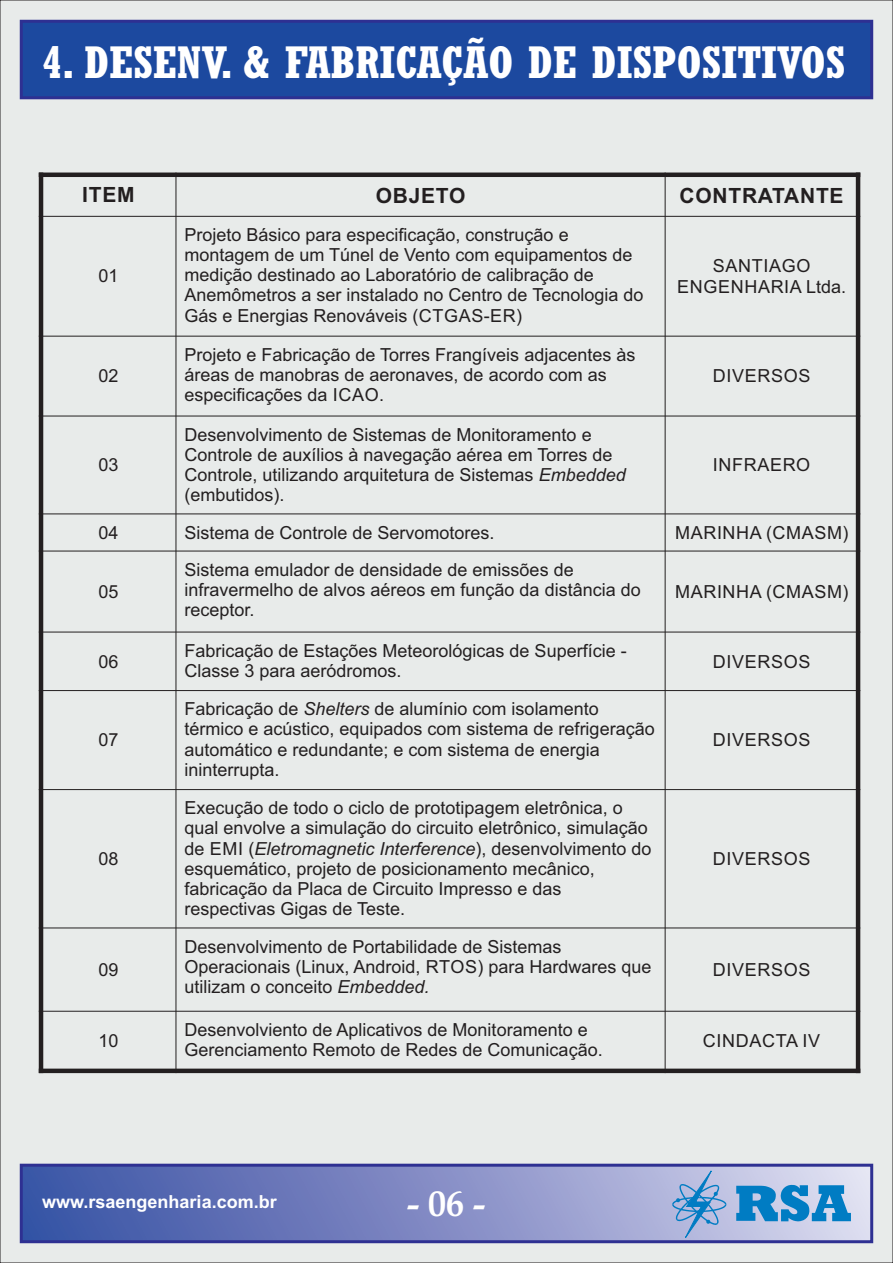
<style>
.page{position:relative;width:893px;height:1263px;background:#e8ebea}
.page>*{position:absolute;margin:0;border:0;box-sizing:border-box;transform-origin:0 0}
.t1{font:700 condensed 45px "Rockwell";color:#fff}
.t2{font:700 36px "Book Antiqua";color:#fff}
.t3{font:700 21px "Arial";letter-spacing:.035em;color:#231f20}
.t4{font:18px/20.1px "Arial";color:#231f20}
.t5{font:18px/20.1px "Arial";letter-spacing:.035em;color:#231f20;text-align:center}
.t6{font:700 18px "Arial";color:#fff}
.s1{font-style:italic}
</style>
<div class="page">
<svg style="left:18px;top:18px;width:857px;height:83px;background:#264ea1"></svg>
<div style="left:21px;top:1165px;width:851px;height:77px;background:linear-gradient(to right,#354ca2,#dcd9ef)"></div>
<div style="left:20px;top:1164px;width:853px;height:79px;border:3px solid #2e3092"></div>
<svg style="left:736px;top:1185px;width:115px;height:36px;background:#4498cf"></svg>
<svg style="left:672px;top:1169px;width:54px;height:70px;background:#94afd9"></svg>
<hr style="left:39px;top:173px;width:4px;height:900px;background:#231f20">
<hr style="left:176px;top:173px;width:1px;height:900px;background:#231f20">
<hr style="left:665px;top:173px;width:1px;height:900px;background:#231f20">
<hr style="left:856px;top:173px;width:4px;height:900px;background:#231f20">
<div style="left:39px;top:1068px;width:821px;height:5px;background:#231f20"></div>
<hr style="left:39px;top:1011px;width:821px;height:1px;background:#231f20">
<hr style="left:39px;top:927px;width:821px;height:1px;background:#231f20">
<hr style="left:39px;top:789px;width:821px;height:1px;background:#231f20">
<hr style="left:39px;top:690px;width:821px;height:1px;background:#231f20">
<hr style="left:39px;top:632px;width:821px;height:1px;background:#231f20">
<hr style="left:39px;top:551px;width:821px;height:1px;background:#231f20">
<hr style="left:39px;top:513px;width:821px;height:1px;background:#231f20">
<hr style="left:39px;top:416px;width:821px;height:1px;background:#231f20">
<hr style="left:39px;top:336px;width:821px;height:1px;background:#231f20">
<hr style="left:39px;top:216px;width:821px;height:1px;background:#231f20">
<hr style="left:39px;top:173px;width:821px;height:4px;background:#231f20">
<h1 class="t1" style="left:42px;top:44px;width:804px">4. DESENV. &amp; FABRICAÇÃO DE DISPOSITIVOS</h1>
<p class="t3" style="left:82px;top:187px;width:54px">ITEM</p>
<p class="t3" style="left:376px;top:188px;width:91px">OBJETO</p>
<p class="t3" style="left:679px;top:188px;width:166px">CONTRATANTE</p>
<p class="t4" style="left:98px;top:268px;width:22px">01</p>
<p class="t4" style="left:98px;top:368px;width:22px">02</p>
<p class="t4" style="left:98px;top:456px;width:22px">03</p>
<p class="t4" style="left:184px;top:226px;width:460px">Projeto Básico para especificação, construção e montagem de um Túnel de Vento com equipamentos de medição destinado ao Laboratório de calibração de Anemômetros a ser instalado no Centro de Tecnologia do Gás e Energias Renováveis (CTGAS-ER)</p>
<p class="t4" style="left:184px;top:346px;width:452px">Projeto e Fabricação de Torres Frangíveis adjacentes às áreas de manobras de aeronaves, de acordo com as especificações da ICAO.</p>
<p class="t4" style="left:184px;top:426px;width:443px">Desenvolvimento de Sistemas de Monitoramento e Controle de auxílios à navegação aérea em Torres de Controle, utilizando arquitetura de Sistemas <span class="s1">Embedded </span>(embutidos).</p>
<p class="t5" style="left:677px;top:258px;width:171px">SANTIAGO<br>ENGENHARIA Ltda.</p>
<p class="t5" style="left:713px;top:368px;width:99px">DIVERSOS</p>
<p class="t5" style="left:713px;top:456px;width:99px">INFRAERO</p>
<p class="t4" style="left:98px;top:524px;width:22px">04</p>
<p class="t4" style="left:184px;top:524px;width:312px">Sistema de Controle de Servomotores.</p>
<p class="t5" style="left:675px;top:524px;width:175px">MARINHA (CMASM)</p>
<p class="t4" style="left:98px;top:583px;width:22px">05</p>
<p class="t4" style="left:184px;top:561px;width:458px">Sistema emulador de densidade de emissões de infravermelho de alvos aéreos em função da distância do receptor.</p>
<p class="t5" style="left:675px;top:583px;width:175px">MARINHA (CMASM)</p>
<p class="t4" style="left:98px;top:653px;width:22px">06</p>
<p class="t4" style="left:184px;top:642px;width:444px">Fabricação de Estações Meteorológicas de Superfície -<br>Classe 3 para aeródromos.</p>
<p class="t5" style="left:713px;top:653px;width:99px">DIVERSOS</p>
<p class="t4" style="left:98px;top:732px;width:22px">07</p>
<p class="t4" style="left:184px;top:701px;width:472px">Fabricação de <span class="s1">Shelters</span> de alumínio com isolamento térmico e acústico, equipados com sistema de refrigeração automático e redundante; e com sistema de energia ininterrupta.</p>
<p class="t5" style="left:713px;top:732px;width:99px">DIVERSOS</p>
<p class="t4" style="left:98px;top:850px;width:22px">08</p>
<p class="t4" style="left:184px;top:800px;width:469px">Execução de todo o ciclo de prototipagem eletrônica, o qual envolve a simulação do circuito eletrônico, simulação de EMI (<span class="s1">Eletromagnetic Interference</span>), desenvolvimento do esquemático, projeto de posicionamento mecânico, fabricação da Placa de Circuito Impresso e das respectivas Gigas de Teste.</p>
<p class="t5" style="left:713px;top:850px;width:99px">DIVERSOS</p>
<p class="t4" style="left:98px;top:961px;width:22px">09</p>
<p class="t4" style="left:184px;top:938px;width:469px">Desenvolvimento de Portabilidade de Sistemas<br>Operacionais (Linux, Android, RTOS) para Hardwares que utilizam o conceito <span class="s1">Embedded.</span></p>
<p class="t5" style="left:713px;top:961px;width:99px">DIVERSOS</p>
<p class="t4" style="left:98px;top:1032px;width:22px">10</p>
<p class="t4" style="left:184px;top:1021px;width:420px">Desenvolviento de Aplicativos de Monitoramento e<br>Gerenciamento Remoto de Redes de Comunicação.</p>
<p class="t5" style="left:703px;top:1032px;width:119px">CINDACTA IV</p>
<p class="t6" style="left:42px;top:1195px;width:236px">www.rsaengenharia.com.br</p>
<h2 class="t2" style="left:407px;top:1189px;width:79px">- 06 -</h2>
</div>
